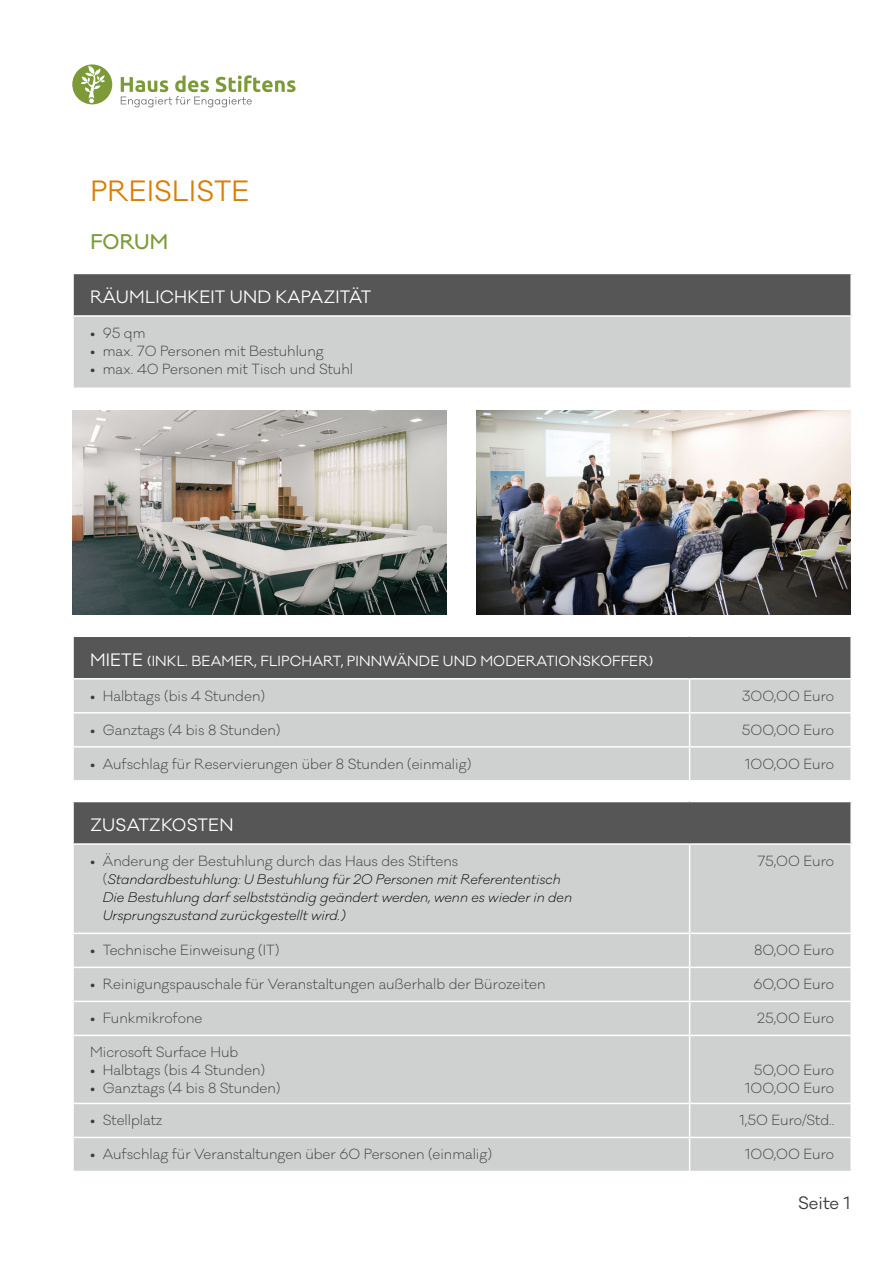
<style>
.page{position:relative;width:893px;height:1263px;background:#fff}
.page>*{position:absolute;margin:0;border:0;box-sizing:border-box;transform-origin:0 0}
.t1{font:27px "Galano Classic";letter-spacing:.01em;color:#d87f05}
.t2{font:500 19.5px "Galano Classic";color:#7c9b38}
.t3{font:16.5px "Galano Classic";letter-spacing:.01em;color:#fff}
.t4{font:16.5px "Galano Classic";color:#3b3b3a}
.t5{font:300 13.5px/18px "Galano Classic";color:#3b3b3a;text-align:right}
.t6{font:13.5px "Galano Classic";letter-spacing:.01em;color:#fff}
.t7{font:italic 300 12.75px/18px "Galano Classic";color:#000}
.s1{font-size:16.5px}
.s2{font-style:normal;font-size:13.5px;color:#3b3b3a}
</style>
<div class="page">
<div style="left:73px;top:273px;width:778px;height:43px;background:#565656"></div>
<div style="left:73px;top:316px;width:778px;height:72px;background:#cfd0d0"></div>
<hr style="left:72px;top:273px;width:780px;height:1px;background:#fff">
<hr style="left:72px;top:274px;width:2px;height:41px;background:#fff">
<hr style="left:850px;top:274px;width:2px;height:41px;background:#fff">
<hr style="left:72px;top:315px;width:780px;height:2px;background:#fff">
<hr style="left:72px;top:317px;width:2px;height:70px;background:#fff">
<hr style="left:850px;top:317px;width:2px;height:70px;background:#fff">
<hr style="left:72px;top:387px;width:780px;height:2px;background:#fff">
<div style="left:73px;top:801px;width:778px;height:43px;background:#565656"></div>
<div style="left:74px;top:845px;width:776px;height:326px;background:#cfd0d0"></div>
<hr style="left:72px;top:801px;width:618px;height:1px;background:#fff">
<hr style="left:72px;top:802px;width:2px;height:41px;background:#fff">
<hr style="left:690px;top:801px;width:162px;height:1px;background:#fff">
<hr style="left:850px;top:802px;width:2px;height:41px;background:#fff">
<hr style="left:72px;top:843px;width:618px;height:2px;background:#fff">
<hr style="left:690px;top:843px;width:162px;height:2px;background:#fff">
<hr style="left:689px;top:845px;width:1px;height:87px;background:#fff">
<hr style="left:72px;top:932px;width:618px;height:2px;background:#fff">
<hr style="left:690px;top:932px;width:162px;height:2px;background:#fff">
<hr style="left:689px;top:934px;width:1px;height:32px;background:#fff">
<hr style="left:72px;top:966px;width:618px;height:2px;background:#fff">
<hr style="left:690px;top:966px;width:162px;height:2px;background:#fff">
<hr style="left:689px;top:968px;width:1px;height:33px;background:#fff">
<hr style="left:72px;top:1001px;width:618px;height:1px;background:#fff">
<hr style="left:690px;top:1001px;width:162px;height:1px;background:#fff">
<hr style="left:689px;top:1002px;width:1px;height:33px;background:#fff">
<hr style="left:72px;top:1035px;width:618px;height:1px;background:#fff">
<hr style="left:690px;top:1035px;width:162px;height:1px;background:#fff">
<hr style="left:689px;top:1036px;width:1px;height:67px;background:#fff">
<hr style="left:72px;top:1103px;width:618px;height:1px;background:#fff">
<hr style="left:690px;top:1103px;width:162px;height:1px;background:#fff">
<hr style="left:689px;top:1104px;width:1px;height:33px;background:#fff">
<hr style="left:72px;top:1137px;width:618px;height:1px;background:#fff">
<hr style="left:690px;top:1137px;width:162px;height:1px;background:#fff">
<hr style="left:689px;top:1138px;width:1px;height:33px;background:#fff">
<div style="left:73px;top:636px;width:778px;height:43px;background:#565656"></div>
<div style="left:74px;top:679px;width:776px;height:101px;background:#cfd0d0"></div>
<hr style="left:72px;top:635px;width:618px;height:2px;background:#fff">
<hr style="left:72px;top:637px;width:2px;height:41px;background:#fff">
<hr style="left:690px;top:635px;width:162px;height:2px;background:#fff">
<hr style="left:850px;top:637px;width:2px;height:41px;background:#fff">
<hr style="left:72px;top:678px;width:618px;height:1px;background:#fff">
<hr style="left:690px;top:678px;width:162px;height:1px;background:#fff">
<hr style="left:689px;top:679px;width:1px;height:33px;background:#fff">
<hr style="left:72px;top:712px;width:618px;height:1px;background:#fff">
<hr style="left:690px;top:712px;width:162px;height:1px;background:#fff">
<hr style="left:689px;top:713px;width:1px;height:33px;background:#fff">
<hr style="left:72px;top:746px;width:618px;height:1px;background:#fff">
<hr style="left:690px;top:746px;width:162px;height:1px;background:#fff">
<hr style="left:689px;top:747px;width:1px;height:33px;background:#fff">
<img style="left:72px;top:410px;width:374px;height:204px">
<img style="left:476px;top:410px;width:374px;height:204px">
<svg style="left:121px;top:75px;width:175px;height:32px"></svg>
<svg style="left:72px;top:64px;width:40px;height:40px"></svg>
<h1 class="t1" style="left:90px;top:173px;width:160px">PREISLISTE</h1>
<h2 class="t2" style="left:90px;top:229px;width:79px">FORUM</h2>
<p class="t3" style="left:90px;top:286px;width:283px">RÄUMLICHKEIT UND KAPAZITÄT</p>
<p class="t5" style="left:90px;top:324px;width:57px">• 95 qm</p>
<p class="t5" style="left:90px;top:342px;width:235px">• max. 70 Personen mit Bestuhlung</p>
<p class="t5" style="left:90px;top:360px;width:265px">• max. 40 Personen mit Tisch und Stuhl</p>
<p class="t6" style="left:90px;top:652px;width:565px"><span class="s1">MIETE</span> (INKL. BEAMER, FLIPCHART, PINNWÄNDE UND MODERATIONSKOFFER)</p>
<p class="t5" style="left:90px;top:687px;width:177px">• Halbtags (bis 4 Stunden)</p>
<p class="t5" style="left:742px;top:687px;width:94px">300,00 Euro</p>
<p class="t5" style="left:90px;top:721px;width:192px">• Ganztags (4 bis 8 Stunden)</p>
<p class="t5" style="left:742px;top:721px;width:94px">500,00 Euro</p>
<p class="t5" style="left:90px;top:755px;width:383px">• Aufschlag für Reservierungen über 8 Stunden (einmalig)</p>
<p class="t5" style="left:745px;top:755px;width:91px">100,00 Euro</p>
<p class="t3" style="left:90px;top:814px;width:145px">ZUSATZKOSTEN</p>
<p class="t5" style="left:90px;top:852px;width:370px">• Änderung der Bestuhlung durch das Haus des Stiftens</p>
<p class="t7" style="left:103px;top:870px;width:471px"><span class="s2">(</span>Standardbestuhlung: U Bestuhlung für 20 Personen mit Referententisch<br>Die Bestuhlung darf selbstständig geändert werden, wenn es wieder in den<br>Ursprungszustand zurückgestellt wird.)</p>
<p class="t5" style="left:757px;top:852px;width:78px">75,00 Euro</p>
<p class="t5" style="left:90px;top:941px;width:191px">• Technische Einweisung (IT)</p>
<p class="t5" style="left:754px;top:941px;width:82px">80,00 Euro</p>
<p class="t5" style="left:90px;top:975px;width:457px">• Reinigungspauschale für Veranstaltungen außerhalb der Bürozeiten</p>
<p class="t5" style="left:753px;top:975px;width:82px">60,00 Euro</p>
<p class="t5" style="left:90px;top:1010px;width:114px">• Funkmikrofone</p>
<p class="t5" style="left:757px;top:1010px;width:78px">25,00 Euro</p>
<p class="t5" style="left:90px;top:1044px;width:150px">Microsoft Surface Hub</p>
<p class="t5" style="left:90px;top:1062px;width:177px">• Halbtags (bis 4 Stunden)</p>
<p class="t5" style="left:90px;top:1080px;width:192px">• Ganztags (4 bis 8 Stunden)</p>
<p class="t5" style="left:745px;top:1062px;width:91px">50,00 Euro<br>100,00 Euro</p>
<p class="t5" style="left:90px;top:1112px;width:74px">• Stellplatz</p>
<p class="t5" style="left:739px;top:1112px;width:97px">1,50 Euro/Std..</p>
<p class="t5" style="left:90px;top:1146px;width:404px">• Aufschlag für Veranstaltungen über 60 Personen (einmalig)</p>
<p class="t5" style="left:745px;top:1146px;width:91px">100,00 Euro</p>
<p class="t4" style="left:798px;top:1192px;width:54px">Seite 1</p>
</div>
